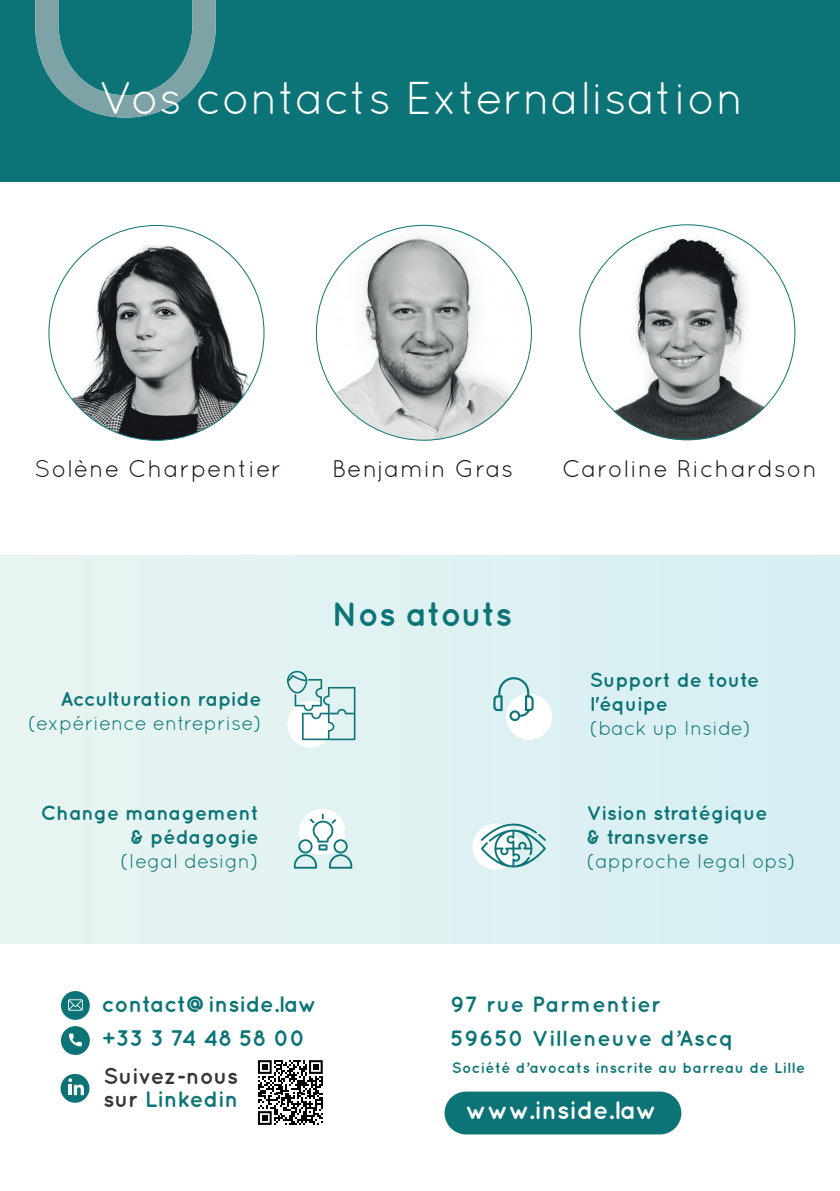
<style>
.page{position:relative;width:840px;height:1191px;background:#fff}
.page>*{position:absolute;margin:0;border:0;box-sizing:border-box;transform-origin:0 0}
.t1{font:46px "Quicksand";color:#fff}
.t2{font:700 34px "Quicksand";color:#0c7476}
.t3{font:700 25.2px "Quicksand";color:#fff}
.t4{font:24px "Quicksand";letter-spacing:.03em;color:#111416}
.t5{font:700 22.4px/34px "Quicksand";color:#0c7476}
.t6{font:700 22.4px/23.8px "Quicksand";color:#333739}
.t7{font:700 22px/34.2px "Quicksand";letter-spacing:.03em;color:#0c7476}
.t8{font:700 20px/24px "Quicksand";color:#0c7476}
.t9{font:20px "Quicksand";color:#0c7476}
.t10{font:700 14.8px "Quicksand";letter-spacing:.03em;color:#0c7476}
.s1{color:#0c7476}
</style>
<div class="page">
<div style="left:0;top:556px;width:839px;height:387px;background:#dff2f2"></div>
<div style="left:0;top:0;width:839px;height:181px;background:#0c7476"></div>
<svg style="left:35px;top:0;width:181px;height:118px"></svg>
<img style="left:579px;top:225px;width:215px;height:215px;border-radius:107px">
<img style="left:49px;top:225px;width:215px;height:215px;border-radius:107px">
<img style="left:317px;top:225px;width:215px;height:215px;border-radius:107px">
<svg style="left:287px;top:701px;width:46px;height:46px"></svg>
<svg style="left:287px;top:671px;width:68px;height:69px"></svg>
<div style="left:505px;top:693px;width:46px;height:47px;background:#fff;border-radius:50%"></div>
<svg style="left:493px;top:677px;width:40px;height:44px"></svg>
<div style="left:299px;top:809px;width:46px;height:46px;background:#fff;border-radius:50%"></div>
<svg style="left:293px;top:813px;width:59px;height:55px"></svg>
<div style="left:472px;top:823px;width:46px;height:46px;background:#fff;border-radius:50%"></div>
<svg style="left:480px;top:823px;width:65px;height:44px"></svg>
<div style="left:444px;top:1091px;width:237px;height:43px;background:#0c7476;border-radius:21px"></div>
<div style="left:61px;top:991px;width:29px;height:29px;background:#0c7476;border-radius:50%"></div>
<svg style="left:68px;top:999px;width:15px;height:11px"></svg>
<div style="left:61px;top:1026px;width:29px;height:29px;background:#0c7476;border-radius:50%"></div>
<svg style="left:69px;top:1033px;width:13px;height:13px"></svg>
<svg style="left:258px;top:1060px;width:64px;height:64px"></svg>
<div style="left:61px;top:1074px;width:28px;height:28px;background:#0c7476;border-radius:50%"></div>
<svg style="left:68px;top:1078px;width:16px;height:17px"></svg>
<h1 class="t1" style="left:99px;top:71px;width:645px">Vos contacts Externalisation</h1>
<p class="t4" style="left:35px;top:455px;width:248px">Solène Charpentier</p>
<p class="t4" style="left:332px;top:455px;width:182px">Benjamin Gras</p>
<p class="t4" style="left:562px;top:455px;width:256px">Caroline Richardson</p>
<p class="t8" style="left:61px;top:686px;width:202px">Acculturation rapide</p>
<p class="t9" style="left:28px;top:711px;width:235px">(expérience entreprise)</p>
<p class="t8" style="left:41px;top:800px;width:219px;text-align:right">Change management &amp; pédagogie</p>
<p class="t9" style="left:120px;top:849px;width:140px">(legal design)</p>
<h2 class="t2" style="left:331px;top:593px;width:182px">Nos atouts</h2>
<p class="t8" style="left:589px;top:668px;width:171px">Support de toute l'équipe</p>
<p class="t9" style="left:589px;top:717px;width:163px">(back up Inside)</p>
<p class="t8" style="left:586px;top:800px;width:182px">Vision stratégique &amp; transverse</p>
<p class="t9" style="left:586px;top:849px;width:210px">(approche legal ops)</p>
<p class="t5" style="left:102px;top:986px;width:217px">contact@inside.law +33 3 74 48 58 00</p>
<p class="t6" style="left:103px;top:1063px;width:136px">Suivez-nous sur <span class="s1">Linkedin</span></p>
<p class="t7" style="left:450px;top:986px;width:284px">97 rue Parmentier<br>59650 Villeneuve d’Ascq</p>
<p class="t10" style="left:451px;top:1059px;width:355px">Société d’avocats inscrite au barreau de Lille</p>
<p class="t3" style="left:465px;top:1095px;width:193px">www.inside.law</p>
</div>
